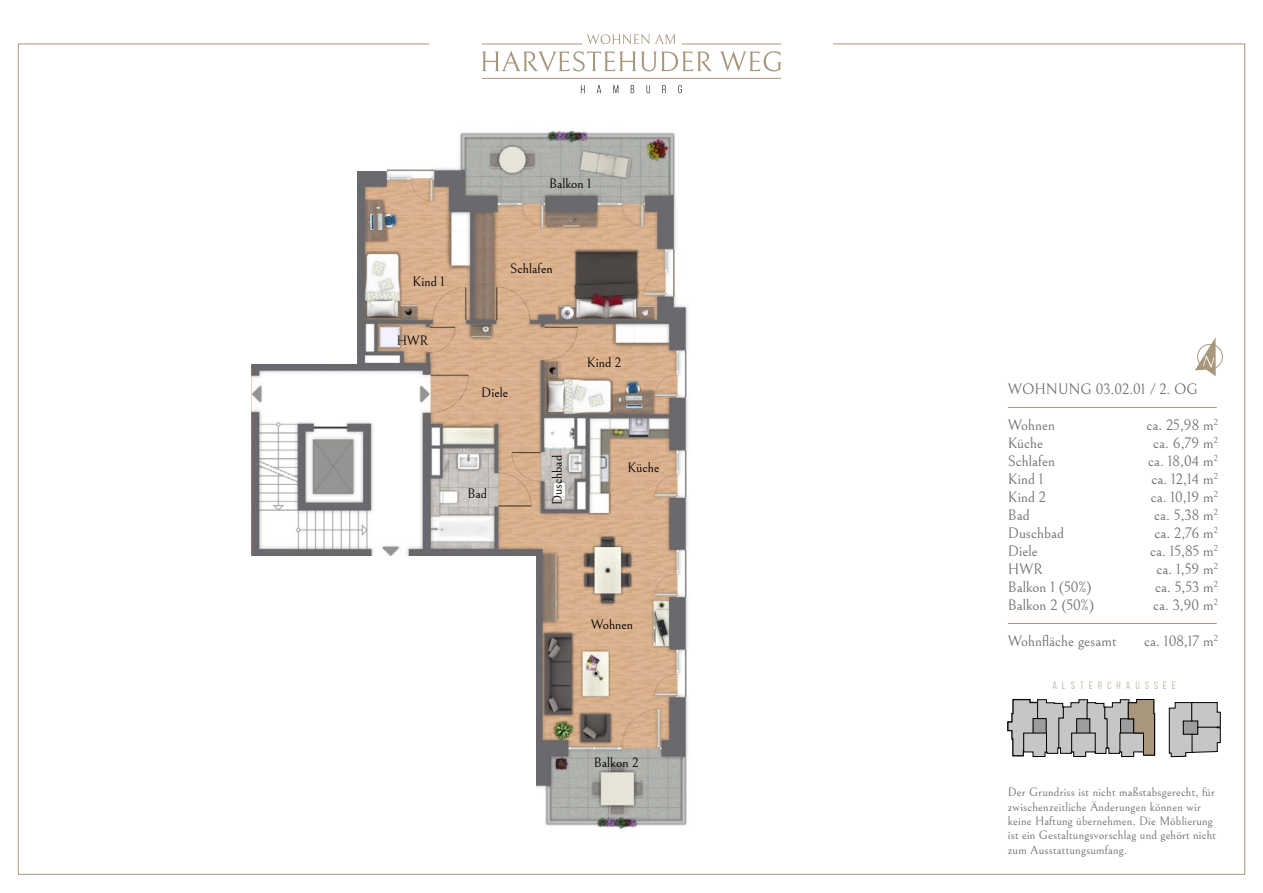
<style>
.page{position:relative;width:1263px;height:893px;background:#fff}
.page>*{position:absolute;margin:0;border:0;box-sizing:border-box;transform-origin:0 0}
.t1{font:15px "Bellefair";color:#706f6f}
.t2{font:13.5px "Bellefair";color:#000}
.t3{font:12px/14.4px "Bellefair";letter-spacing:.015em;color:#706f6f}
.t4{font:10.5px "Bebas Neue";letter-spacing:.5em;color:#a8977d}
</style>
<div class="page">
<img style="left:252px;top:130px;width:436px;height:700px">
<div style="left:166px;top:556px;width:370px;height:317px;background:#fff"></div>
<div style="left:159px;top:69px;width:198px;height:295px;background:#fff"></div>
<div style="left:92px;top:114px;width:294px;height:56px;background:#fff"></div>
<svg style="left:587px;top:34px;width:88px;height:10px"></svg>
<svg style="left:482px;top:51px;width:230px;height:21px"></svg>
<svg style="left:720px;top:51px;width:62px;height:21px"></svg>
<svg style="left:581px;top:85px;width:3px;height:8px"></svg>
<svg style="left:597px;top:85px;width:4px;height:8px"></svg>
<svg style="left:613px;top:85px;width:5px;height:8px"></svg>
<svg style="left:631px;top:85px;width:3px;height:8px"></svg>
<svg style="left:647px;top:85px;width:3px;height:8px"></svg>
<svg style="left:662px;top:85px;width:4px;height:8px"></svg>
<svg style="left:678px;top:85px;width:4px;height:8px"></svg>
<hr style="left:482px;top:44px;width:100px;height:1px;background:#a8977d">
<hr style="left:682px;top:44px;width:99px;height:1px;background:#a8977d">
<hr style="left:482px;top:78px;width:299px;height:1px;background:#a8977d">
<svg style="left:1169px;top:702px;width:51px;height:55px;background:#b3b3b3"></svg>
<svg style="left:1195px;top:337px;width:28px;height:39px"></svg>
<hr style="left:1008px;top:407px;width:209px;height:1px;background:#a8977d">
<hr style="left:1008px;top:623px;width:209px;height:1px;background:#a8977d">
<svg style="left:1007px;top:699px;width:148px;height:58px;background:#aeadaa"></svg>
<p class="t2" style="left:549px;top:176px;width:44px">Balkon 1</p>
<p class="t2" style="left:412px;top:274px;width:34px">Kind 1</p>
<p class="t2" style="left:397px;top:333px;width:33px">HWR</p>
<p class="t2" style="left:510px;top:261px;width:44px">Schlafen</p>
<p class="t2" style="left:481px;top:385px;width:28px">Diele</p>
<p class="t2" style="left:467px;top:486px;width:21px">Bad</p>
<p class="t2" style="left:550px;top:505px;width:52px;rotate:-90deg">Duschbad</p>
<p class="t2" style="left:587px;top:355px;width:36px">Kind 2</p>
<p class="t2" style="left:627px;top:460px;width:33px">Küche</p>
<p class="t2" style="left:591px;top:618px;width:44px">Wohnen</p>
<p class="t2" style="left:594px;top:755px;width:46px">Balkon 2</p>
<p class="t1" style="left:1008px;top:381px;width:191px">WOHNUNG 03.02.01 / 2. OG</p>
<p class="t1" style="left:1008px;top:417px;width:49px">Wohnen</p>
<p class="t1" style="left:1146px;top:417px;width:73px">ca. 25,98 m<sup>2</sup></p>
<p class="t1" style="left:1008px;top:435px;width:37px">Küche</p>
<p class="t1" style="left:1153px;top:435px;width:66px">ca. 6,79 m<sup>2</sup></p>
<p class="t1" style="left:1008px;top:453px;width:49px">Schlafen</p>
<p class="t1" style="left:1148px;top:453px;width:71px">ca. 18,04 m<sup>2</sup></p>
<p class="t1" style="left:1008px;top:471px;width:37px">Kind 1</p>
<p class="t1" style="left:1151px;top:471px;width:68px">ca. 12,14 m<sup>2</sup></p>
<p class="t1" style="left:1008px;top:489px;width:40px">Kind 2</p>
<p class="t1" style="left:1151px;top:489px;width:68px">ca. 10,19 m<sup>2</sup></p>
<p class="t1" style="left:1008px;top:507px;width:23px">Bad</p>
<p class="t1" style="left:1154px;top:507px;width:65px">ca. 5,38 m<sup>2</sup></p>
<p class="t1" style="left:1008px;top:525px;width:58px">Duschbad</p>
<p class="t1" style="left:1154px;top:525px;width:65px">ca. 2,76 m<sup>2</sup></p>
<p class="t1" style="left:1008px;top:543px;width:31px">Diele</p>
<p class="t1" style="left:1150px;top:543px;width:69px">ca. 15,85 m<sup>2</sup></p>
<p class="t1" style="left:1008px;top:561px;width:37px">HWR</p>
<p class="t1" style="left:1156px;top:561px;width:63px">ca. 1,59 m<sup>2</sup></p>
<p class="t1" style="left:1008px;top:579px;width:85px">Balkon 1 (50%)</p>
<p class="t1" style="left:1155px;top:579px;width:64px">ca. 5,53 m<sup>2</sup></p>
<p class="t1" style="left:1008px;top:597px;width:88px">Balkon 2 (50%)</p>
<p class="t1" style="left:1153px;top:597px;width:66px">ca. 3,90 m<sup>2</sup></p>
<p class="t1" style="left:1008px;top:633px;width:110px">Wohnfläche gesamt</p>
<p class="t1" style="left:1144px;top:633px;width:75px">ca. 108,17 m<sup>2</sup></p>
<p class="t4" style="left:1052px;top:680px;width:125px">ALSTERCHAUSSEE</p>
<p class="t3" style="left:1008px;top:785px;width:210px">Der Grundriss ist nicht maßstabsgerecht, für zwischenzeitliche Änderungen können wir keine Haftung übernehmen. Die Möblierung ist ein Gestaltungsvorschlag und gehört nicht zum Ausstattungsumfang.</p>
</div>
